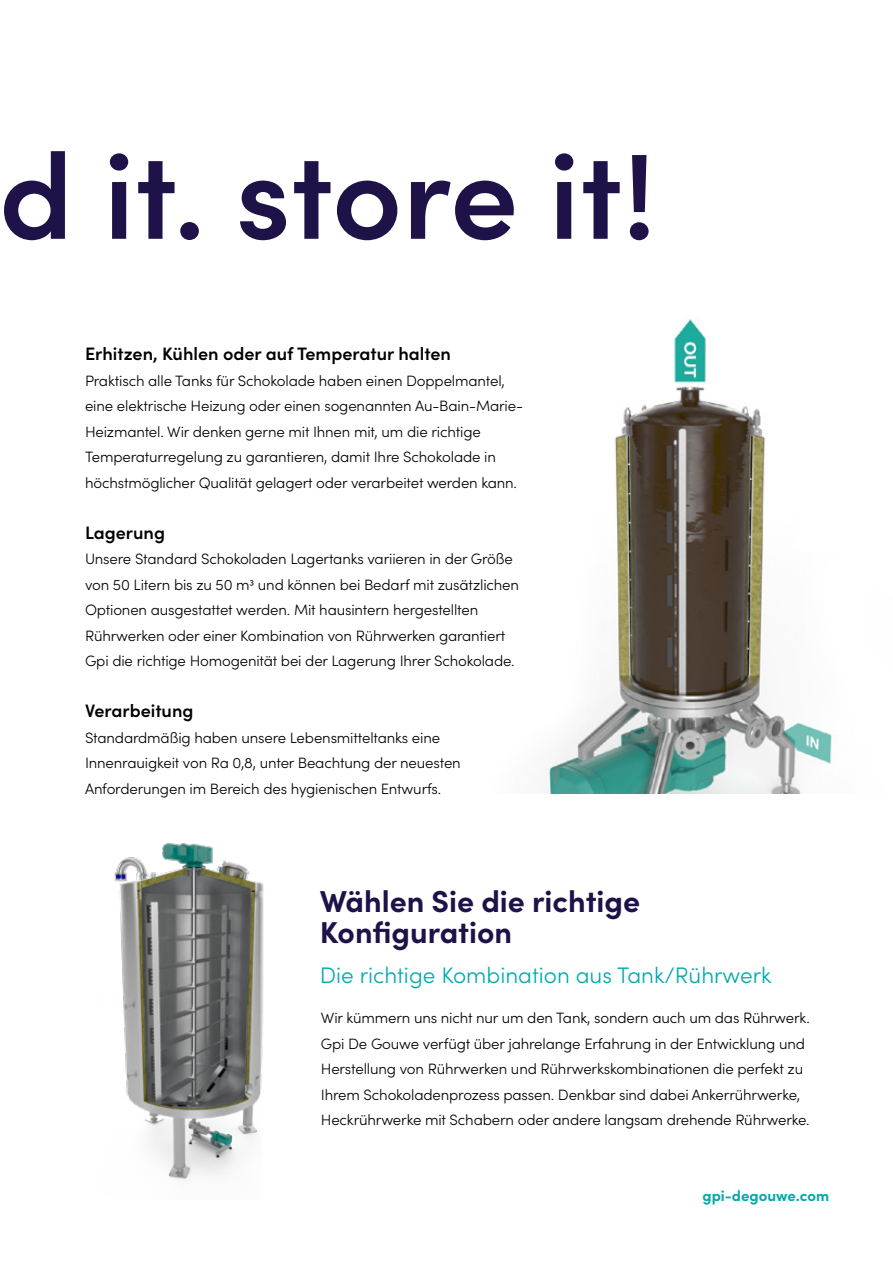
<style>
.page{position:relative;width:893px;height:1263px;background:#fff}
.page>*{position:absolute;margin:0;border:0;box-sizing:border-box;transform-origin:0 0}
.t1{font:600 121.5px "Sofia Pro";color:#1e1248}
.t2{font:700 30.3px/31.7px "Sofia Pro";color:#1e1248}
.t3{font:300 22.5px "Sofia Pro";color:#00a9ab}
.t4{font:600 18px "Sofia Pro";color:#000}
.t5{font:300 15px/25.5px "Sofia Pro";letter-spacing:-.01em;color:#000}
.t6{font:700 15px "Sofia Pro";color:#00a9ab}
</style>
<div class="page">
<img style="left:543px;top:319px;width:289px;height:474px">
<img style="left:114px;top:843px;width:150px;height:338px">
<h1 class="t1" style="left:-1px;top:104px;width:659px">d it. store it!</h1>
<p class="t4" style="left:85px;top:340px;width:367px">Erhitzen, Kühlen oder auf Temperatur halten</p>
<p class="t5" style="left:85px;top:367px;width:439px">Praktisch alle Tanks für Schokolade haben einen Doppelmantel, eine elektrische Heizung oder einen sogenannten Au-Bain-Marie-Heizmantel. Wir denken gerne mit Ihnen mit, um die richtige Temperaturregelung zu garantieren, damit Ihre Schokolade in höchstmöglicher Qualität gelagert oder verarbeitet werden kann.</p>
<p class="t4" style="left:85px;top:519px;width:82px">Lagerung</p>
<p class="t5" style="left:85px;top:545px;width:436px">Unsere Standard Schokoladen Lagertanks variieren in der Größe von 50 Litern bis zu 50 m3 und können bei Bedarf mit zusätzlichen Optionen ausgestattet werden. Mit hausintern hergestellten Rührwerken oder einer Kombination von Rührwerken garantiert Gpi die richtige Homogenität bei der Lagerung Ihrer Schokolade.</p>
<p class="t4" style="left:85px;top:697px;width:110px">Verarbeitung</p>
<p class="t5" style="left:85px;top:724px;width:377px">Standardmäßig haben unsere Lebensmitteltanks eine<br>Innenrauigkeit von Ra 0,8, unter Beachtung der neuesten<br>Anforderungen im Bereich des hygienischen Entwurfs.</p>
<h2 class="t2" style="left:320px;top:883px;width:322px">Wählen Sie die richtige<br>Konfiguration</h2>
<h3 class="t3" style="left:320px;top:959px;width:453px">Die richtige Kombination aus Tank/Rührwerk</h3>
<p class="t5" style="left:321px;top:1004px;width:490px">Wir kümmern uns nicht nur um den Tank, sondern auch um das Rührwerk.<br>Gpi De Gouwe verfügt über jahrelange Erfahrung in der Entwicklung und Herstellung von Rührwerken und Rührwerkskombinationen die perfekt zu Ihrem Schokoladenprozess passen. Denkbar sind dabei Ankerrührwerke, Heckrührwerke mit Schabern oder andere langsam drehende Rührwerke.</p>
<p class="t6" style="left:702px;top:1184px;width:128px">gpi-degouwe.com</p>
</div>
